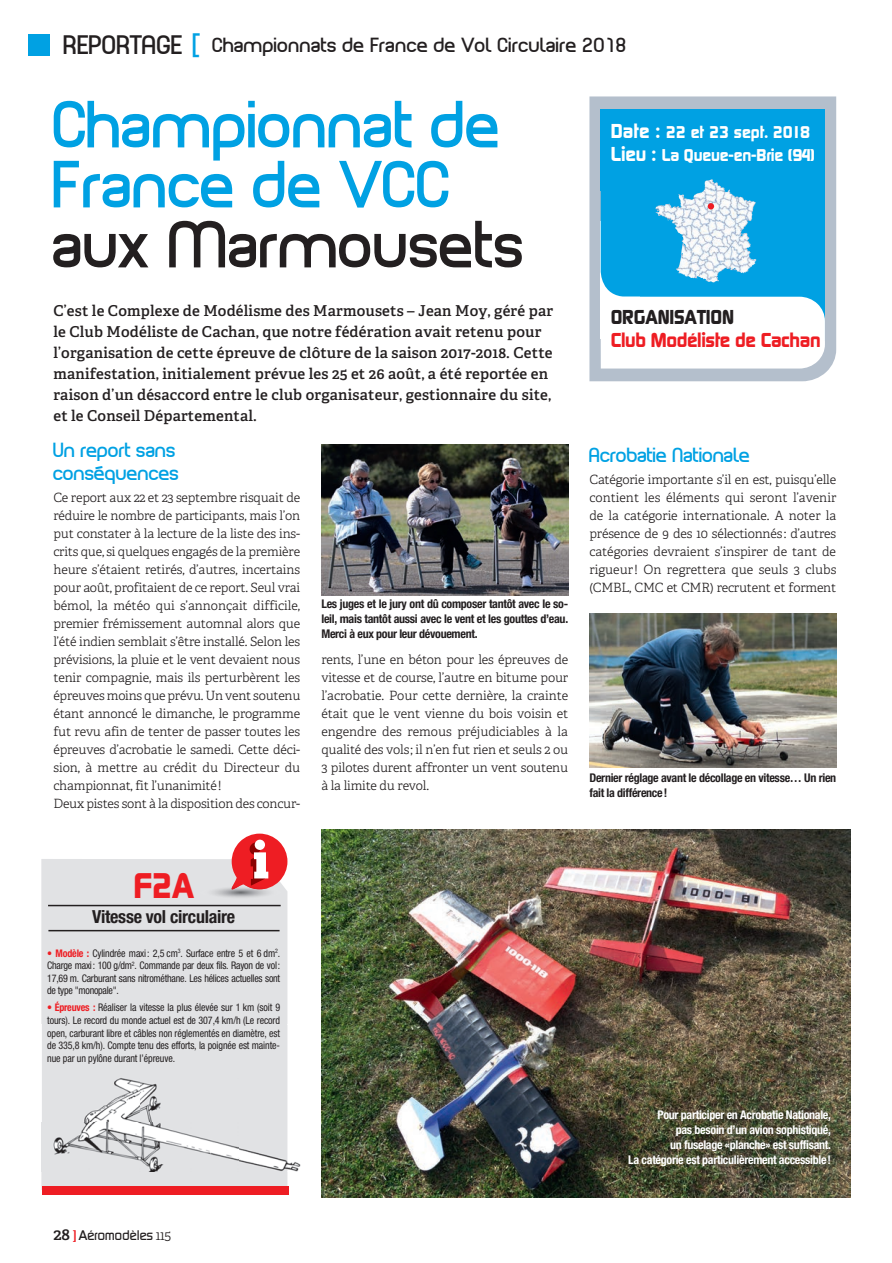
<style>
.page{position:relative;width:892px;height:1263px;background:#fff}
.page>*{position:absolute;margin:0;border:0;box-sizing:border-box;transform-origin:0 0}
.t1{font:63px/60px "Planet Estyle";letter-spacing:-.015em;color:#00a1e3}
.t2{font:63px "Planet Estyle";letter-spacing:-.015em;color:#231f20}
.t3{font:700 34.5px "Digital";color:#ee1d23}
.t4{font:19.5px "Planet Estyle";color:#231f20}
.t5{font:19.5px/22.5px "Planet Estyle";letter-spacing:-.015em;color:#00a1e3}
.t6{font:700 19.5px "Digital";letter-spacing:-.02em;color:#ee1d23}
.t7{font:700 19.5px "Digital";letter-spacing:-.01em;color:#231f20}
.t8{font:700 condensed 18px "Helvetica Neue LT Std";letter-spacing:-.015em;color:#231f20}
.t9{font:700 16.5px/23.4px "Digital";letter-spacing:-.01em;color:#fff}
.t10{font:600 15px/21px "Adelle";letter-spacing:.01em;color:#231f20}
.t11{font:500 13.5px "Digital";letter-spacing:-.025em;color:#231f20}
.t12{font:300 12.75px/18px "Adelle";letter-spacing:-.015em;color:#231f20;text-align:justify}
.t13{font:700 condensed 12px/15px "Helvetica Neue LT Std";letter-spacing:-.025em;color:#231f20}
.t14{font:700 condensed 12px/15px "Helvetica Neue LT Std";letter-spacing:-.025em;color:#fff;text-align:right}
.t15{font:condensed 10.5px/12.6px "Helvetica Neue LT Std";letter-spacing:-.01em;color:#231f20;scale:.95 1}
.s1{font-size:25.5px}
.s2{font-size:25.5px;color:#00a1e3}
.s3{font-size:19.5px}
.s4{font-weight:700;color:#ee1d23}
.s5{font-family:"Adelle";font-weight:600;font-size:16.5px}
.s6{font-family:"Adelle";font-weight:600;color:#ee1d23}
.s7{font-family:"Adelle";font-weight:300}
</style>
<div class="page">
<div style="left:28px;top:34px;width:21px;height:21px;background:#00a1e3"></div>
<svg style="left:589px;top:96px;width:247px;height:286px;background:#b6c3d0"></svg>
<div style="left:600px;top:109px;width:224px;height:82px;background:#00a1e3"></div>
<div style="left:640px;top:133px;width:184px;height:207px;background:#00a1e3"></div>
<svg style="left:600px;top:124px;width:121px;height:173px"></svg>
<svg style="left:600px;top:297px;width:224px;height:71px"></svg>
<img style="left:678px;top:179px;width:33px;height:27px">
<div style="left:707px;top:203px;width:7px;height:6px;background:#ee1d23;border-radius:50%"></div>
<div style="left:42px;top:859px;width:245px;height:327px;background:#e1e2e4"></div>
<hr style="left:48px;top:930px;width:231px;height:1px;background:#231f20">
<hr style="left:48px;top:905px;width:233px;height:1px;background:#231f20">
<img style="left:200px;top:886px;width:82px;height:13px">
<svg style="left:230px;top:833px;width:57px;height:57px"></svg>
<div style="left:255px;top:839px;width:10px;height:11px;background:#fff;border-radius:50%"></div>
<img style="left:238px;top:1024px;width:63px;height:147px">
<img style="left:42px;top:1024px;width:98px;height:98px">
<div style="left:140px;top:1026px;width:98px;height:96px;background:#e1e2e4"></div>
<img style="left:42px;top:1122px;width:196px;height:49px">
<img style="left:47px;top:1024px;width:233px;height:2px">
<div style="left:47px;top:1028px;width:233px;height:10px;background:#e1e2e4"></div>
<div style="left:48px;top:1041px;width:231px;height:10px;background:#e1e2e4"></div>
<img style="left:48px;top:1054px;width:126px;height:9px">
<div style="left:42px;top:1186px;width:247px;height:9px;background:#ee1d23"></div>
<img style="left:589px;top:613px;width:247px;height:155px">
<img style="left:321px;top:444px;width:247px;height:151px">
<img style="left:321px;top:830px;width:529px;height:367px">
<h3 class="t4" style="left:64px;top:33px;width:565px"><span class="s1">REPORTAGE</span> <span class="s2">[</span> Championnats de France de Vol Circulaire 2018</h3>
<h1 class="t1" style="left:53px;top:95px;width:450px">Championnat de<br>France de VCC</h1>
<h1 class="t2" style="left:53px;top:203px;width:474px">aux Marmousets</h1>
<p class="t10" style="left:53px;top:301px;width:501px">C’est le Complexe de Modélisme des Marmousets – Jean Moy, géré par le Club Modéliste de Cachan, que notre fédération avait retenu pour l’organisation de cette épreuve de clôture de la saison 2017-2018. Cette manifestation, initialement prévue les 25 et 26 août, a été reportée en raison d’un désaccord entre le club organisateur, gestionnaire du site, et le Conseil Départemental.</p>
<h3 class="t5" style="left:53px;top:439px;width:128px">Un report sans conséquences</h3>
<p class="t12" style="left:53px;top:490px;width:248px;text-align:left">Ce report aux 22 et 23 septembre risquait de réduire le nombre de participants, mais l’on put constater à la lecture de la liste des ins&shy;crits que, si quelques engagés de la première heure s’étaient retirés, d’autres, incertains pour août, profitaient de ce report. Seul vrai bémol, la météo qui s’annonçait difficile, premier frémissement automnal alors que l’été indien semblait s’être installé. Selon les prévisions, la pluie et le vent devaient nous tenir compagnie, mais ils perturbèrent les épreuves moins que prévu. Un vent soutenu étant annoncé le dimanche, le programme fut revu afin de tenter de passer toutes les épreuves d’acrobatie le samedi. Cette déci&shy;sion, à mettre au crédit du Directeur du championnat, fit l’unanimité !<br>Deux pistes sont à la disposition des concur-</p>
<p class="t13" style="left:321px;top:598px;width:248px;text-align:justify">Les juges et le jury ont dû composer tantôt avec le so&shy;leil, mais tantôt aussi avec le vent et les gouttes d’eau.<br>Merci à eux pour leur dévouement.</p>
<p class="t12" style="left:321px;top:652px;width:248px">rents, l’une en béton pour les épreuves de vitesse et de course, l’autre en bitume pour l’acrobatie. Pour cette dernière, la crainte était que le vent vienne du bois voisin et engendre des remous préjudiciables à la qualité des vols ; il n’en fut rien et seuls 2 ou 3 pilotes durent affronter un vent soutenu à la limite du revol.</p>
<p class="t9" style="left:610px;top:121px;width:205px"><span class="s3">Date :</span> 22 et 23 sept. 2018<br><span class="s3">Lieu :</span> La Queue-en-Brie (94)</p>
<h3 class="t7" style="left:610px;top:308px;width:125px">ORGANISATION</h3>
<h3 class="t6" style="left:610px;top:331px;width:211px">Club Modéliste de Cachan</h3>
<h3 class="t5" style="left:589px;top:444px;width:163px">Acrobatie Nationale</h3>
<p class="t12" style="left:589px;top:472px;width:248px">Catégorie importante s’il en est, puisqu’elle contient les éléments qui seront l’avenir de la catégorie internationale. A noter la présence de 9 des 10 sélectionnés : d’autres catégories devraient s’inspirer de tant de rigueur ! On regrettera que seuls 3 clubs (CMBL, CMC et CMR) recrutent et forment</p>
<p class="t13" style="left:589px;top:771px;width:248px">Dernier réglage avant le décollage en vitesse… Un rien fait la différence !</p>
<h2 class="t3" style="left:133px;top:869px;width:62px">F2A</h2>
<h3 class="t8" style="left:92px;top:910px;width:145px">Vitesse vol circulaire</h3>
<p class="t15" style="left:47px;top:947px;width:247px;text-align:justify"><span class="s4">• Modèle :</span> Cylindrée maxi : 2,5 cm<sup>3</sup>. Surface entre 5 et 6 dm<sup>2</sup>.<br>Charge maxi : 100 g/dm<sup>2</sup>. Commande par deux fils. Rayon de vol :<br>17,69 m. Carburant sans nitrométhane. Les hélices actuelles sont de type "monopale".</p>
<p class="t15" style="left:47px;top:1002px;width:247px"><span class="s4">• Épreuves :</span> Réaliser la vitesse la plus élevée sur 1 km (soit 9 tours . Le record du monde actuel est de 307 4 km/h Le record</p>
<p class="t15" style="left:47px;top:1015px;width:247px;text-indent:196px">(<br>open, carburant libre et câbles non réglementés en diamètre, est de 335,8 km/h). Compte tenu des efforts, la poignée est mainte&shy;nue par un pylône durant l’épreuve.</p>
<p class="t15" style="left:65px;top:1015px;width:4px">)</p>
<p class="t15" style="left:213px;top:1015px;width:4px">,</p>
<p class="t14" style="left:628px;top:1109px;width:204px">Pour participer en Acrobatie Nationale,<br>pas besoin d’un avion sophistiqué,<br>un fuselage «planche» est suffisant.<br>La catégorie est particulièrement accessible !</p>
<p class="t11" style="left:53px;top:1230px;width:119px"><span class="s5">28</span> <span class="s6">]</span> Aéromodèles <span class="s7">115</span></p>
</div>
